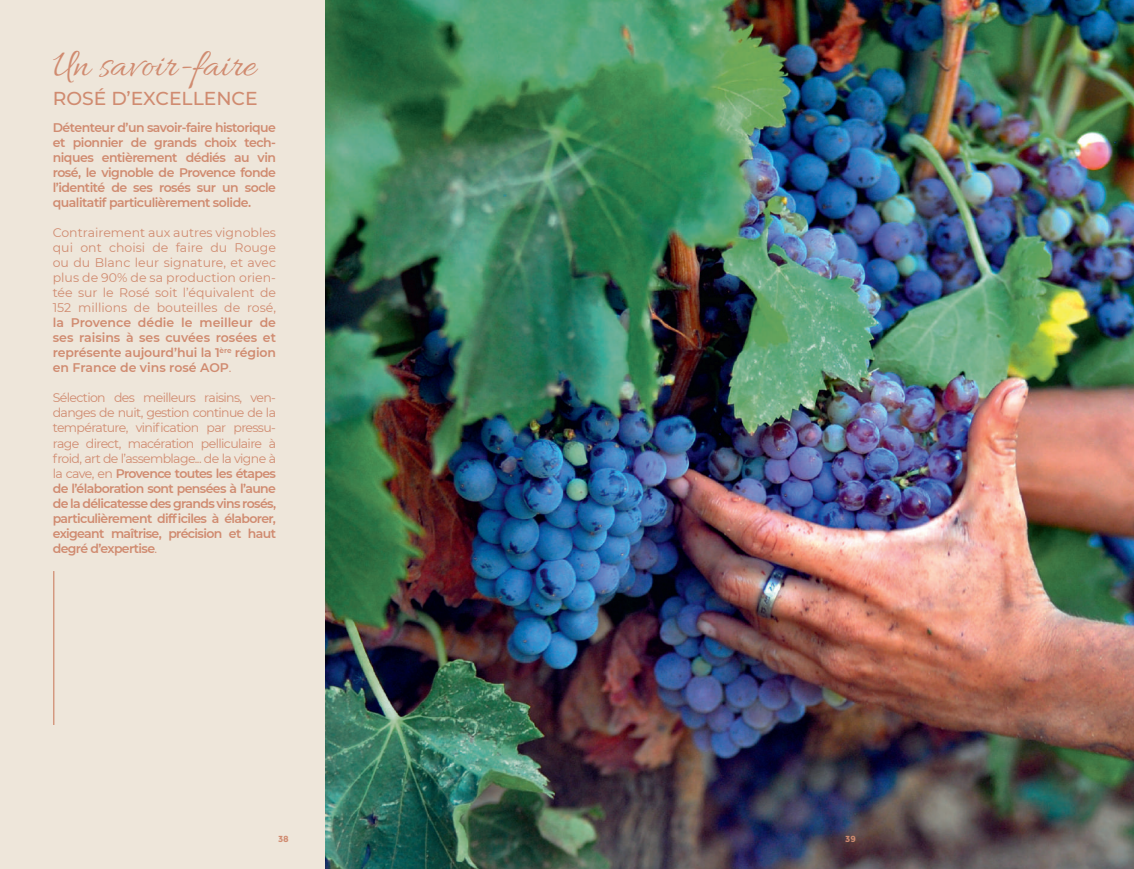
<style>
.page{position:relative;width:1134px;height:869px;background:#fff}
.page>*{position:absolute;margin:0;border:0;box-sizing:border-box;transform-origin:0 0}
.t1{font:40px "Allura";color:#d08b70}
.t2{font:500 18.75px "Montserrat";color:#d08b70}
.t3{font:12.5px/15px "Montserrat";letter-spacing:-.015em;color:#d08b70;text-align:justify}
.t4{font:600 12.5px/15px "Montserrat";letter-spacing:-.025em;color:#d08b70;text-align:justify}
.t5{font:700 8.75px "Montserrat";color:#d08b70}
.s1{font-weight:400}
.s2{font-weight:600}
</style>
<div class="page">
<img style="left:324px;top:0;width:810px;height:868px">
<div style="left:0;top:0;width:324px;height:868px;background:#eee6da"></div>
<hr style="left:53px;top:570px;width:1px;height:154px;background:#d08b70">
<h1 class="t1" style="left:53px;top:38px;width:204px">Un savoir-faire</h1>
<h2 class="t2" style="left:53px;top:85px;width:206px">ROSÉ D’EXCELLENCE</h2>
<p class="t4" style="left:53px;top:120px;width:225px">Détenteur d’un savoir-faire historique et pionnier de grands choix tech&shy;niques entièrement dédiés au vin rosé, le vignoble de Provence fonde l’identité de ses rosés sur un socle qualitatif particulièrement solide.</p>
<p class="t3" style="left:53px;top:225px;width:225px">Contrairement aux autres vignobles qui ont choisi de faire du Rouge ou du Blanc leur signature, et avec plus de 90% de sa production orien&shy;tée sur le Rosé soit l’équivalent de 152 millions de bouteilles de rosé,</p>
<p class="t4" style="left:53px;top:315px;width:225px">la Provence dédie le meilleur de ses raisins à ses cuvées rosées et représente aujourd’hui la 1<sup>ère</sup> région en France de vins rosé AOP<span class="s1">.</span></p>
<p class="t3" style="left:53px;top:390px;width:225px">Sélection des meilleurs raisins, ven&shy;danges de nuit, gestion continue de la température, vinification par pressu&shy;rage direct, macération pelliculaire à froid, art de l’assemblage... de la vigne à la cave, en <span class="s2">Provence toutes les étapes de l’élaboration sont pensées à l’aune de la délicatesse des grands vins rosés, particulièrement difficiles à élaborer, exigeant maîtrise, précision et haut degré d’expertise</span>.</p>
<p class="t5" style="left:278px;top:833px;width:12px">38</p>
<p class="t5" style="left:845px;top:833px;width:12px">39</p>
</div>
